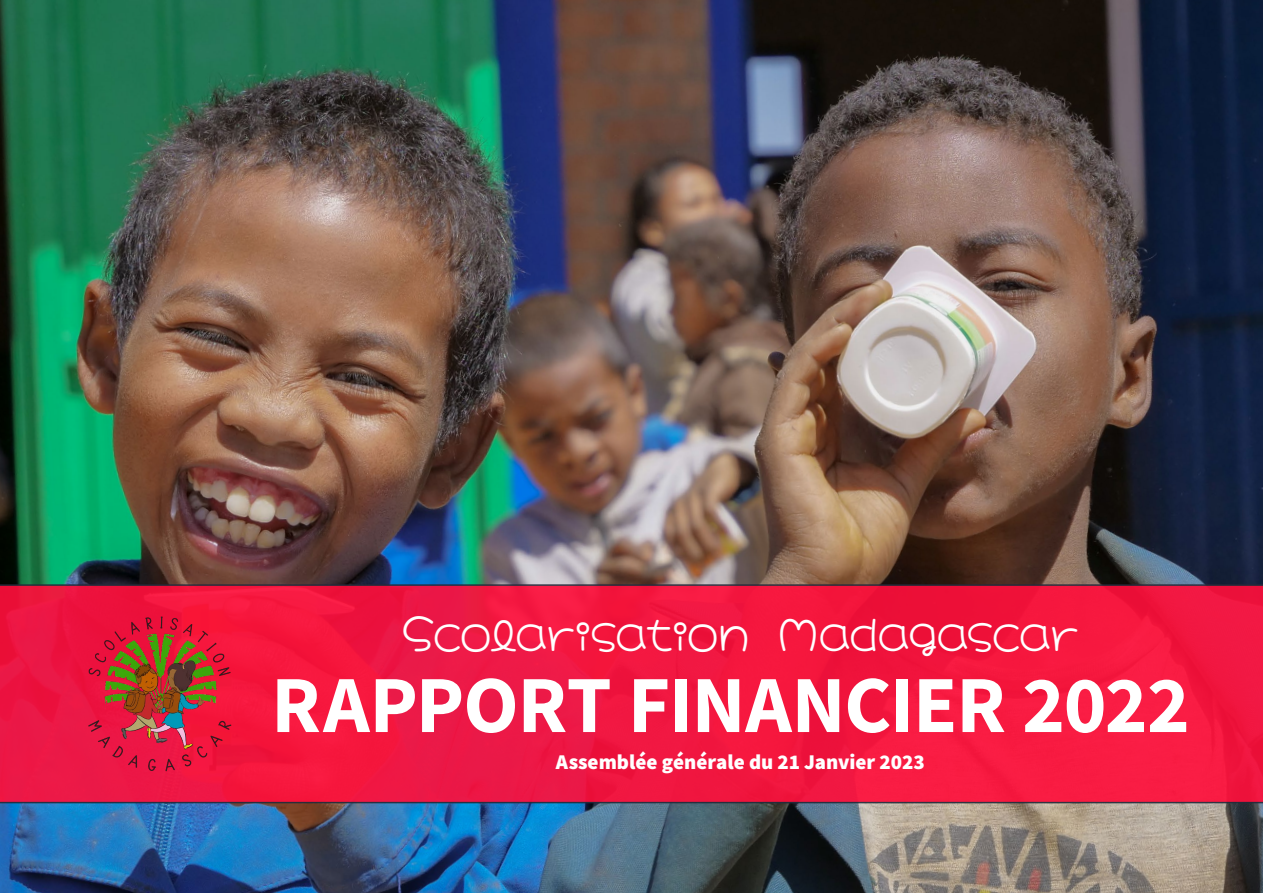
<style>
.page{position:relative;width:1263px;height:893px;background:#fff}
.page>*{position:absolute;margin:0;border:0;box-sizing:border-box;transform-origin:0 0}
.Large_Text__150pt_ce{font:700 81px "Source Sans Pro";letter-spacing:-.015em;color:#fff}
.Large_Text__150pt_ce-2{font:43.5px "Hachi Maru Pop";letter-spacing:-.03em;color:#fff}
.Large_Text__150pt_ce-3{font:900 21px "Source Sans Pro";color:#fff}
</style>
<div class="page">
<img style="left:0;top:0;width:1263px;height:893px">
<svg style="left:0;top:584px;width:1263px;height:219px;fill:#f11841"></svg>
<img style="left:79px;top:612px;width:163px;height:164px">
<p class="Large_Text__150pt_ce-2" style="left:402px;top:612px;width:678px">Scolarisation Madagascar</p>
<p class="Large_Text__150pt_ce" style="left:271px;top:650px;width:920px">RAPPORT FINANCIER 2022</p>
<p class="Large_Text__150pt_ce-3" style="left:556px;top:747px;width:371px">Assemblée générale du 21 Janvier 2023</p>
</div>
